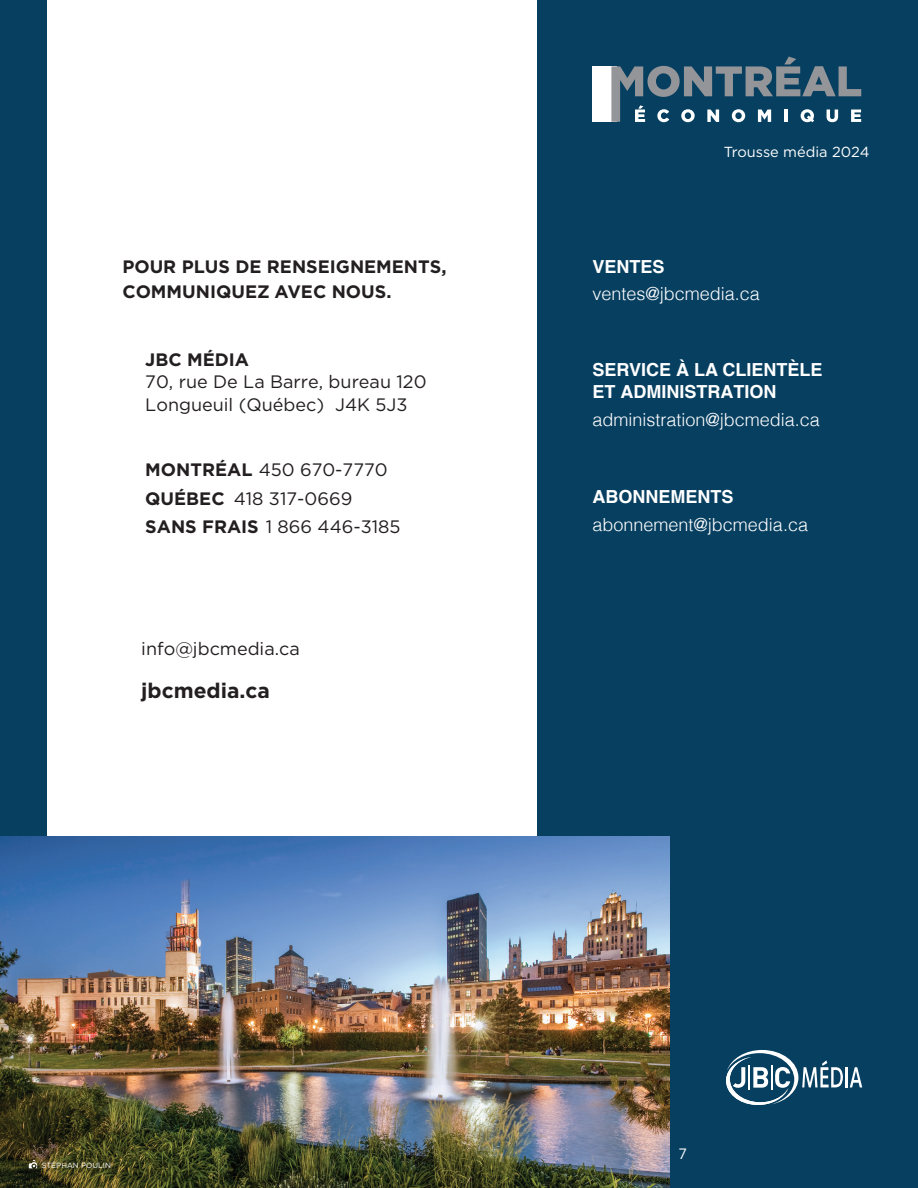
<style>
.page{position:relative;width:918px;height:1188px;background:#fff}
.page>*{position:absolute;margin:0;border:0;box-sizing:border-box;transform-origin:0 0}
.t1{font:700 21px "Gotham";color:#231f20}
.t2{font:18px/28.5px "Gotham";color:#231f20}
.t3{font:300 18px "Helvetica";color:#fff}
.t4{font:700 18px/25.5px "Gotham";color:#231f20}
.t5{font:700 18px/21.6px "Helvetica";color:#fff}
.t6{font:15px "Gotham";color:#fff;scale:.94 1}
.t7{font:14.55px "Gotham";color:#fff}
.t8{font:7.5px "Gotham";color:#fff}
.s1{font-weight:700}
</style>
<div class="page">
<div style="left:537px;top:0;width:381px;height:1188px;background:#073f60"></div>
<div style="left:0;top:0;width:46px;height:1188px;background:#073f60"></div>
<img style="left:0;top:837px;width:670px;height:351px">
<svg style="left:726px;top:1050px;width:117px;height:55px"></svg>
<hr style="left:846px;top:1067px;width:2px;height:20px;background:#fff">
<svg style="left:850px;top:1067px;width:12px;height:20px"></svg>
<div style="left:592px;top:66px;width:25px;height:56px;background:#fff"></div>
<svg style="left:611px;top:57px;width:250px;height:65px"></svg>
<svg style="left:29px;top:1160px;width:8px;height:8px"></svg>
<p class="t4" style="left:122px;top:254px;width:326px">POUR PLUS DE RENSEIGNEMENTS,<br>COMMUNIQUEZ AVEC NOUS.</p>
<p class="t4" style="left:145px;top:347px;width:105px">JBC MÉDIA</p>
<p class="t2" style="left:145px;top:370px;width:283px;line-height:23.4px">70, rue De La Barre, bureau 120<br>Longueuil (Québec) J4K 5J3</p>
<p class="t2" style="left:145px;top:455px;width:257px"><span class="s1">MONTRÉAL</span> 450 670-7770<br><span class="s1">QUÉBEC</span> 418 317-0669<br><span class="s1">SANS FRAIS</span> 1 866 446-3185</p>
<p class="t2" style="left:141px;top:634px;width:160px">info@jbcmedia.ca</p>
<p class="t1" style="left:141px;top:677px;width:130px">jbcmedia.ca</p>
<p class="t7" style="left:724px;top:142px;width:147px">Trousse média 2024</p>
<p class="t5" style="left:593px;top:258px;width:74px">VENTES</p>
<p class="t3" style="left:593px;top:278px;width:169px">ventes@jbcmedia.ca</p>
<p class="t5" style="left:593px;top:361px;width:232px">SERVICE À LA CLIENTÈLE<br>ET ADMINISTRATION</p>
<p class="t3" style="left:593px;top:404px;width:229px">administration@jbcmedia.ca</p>
<p class="t5" style="left:593px;top:488px;width:142px">ABONNEMENTS</p>
<p class="t3" style="left:593px;top:510px;width:217px">abonnement@jbcmedia.ca</p>
<p class="t8" style="left:42px;top:1161px;width:71px">STÉPHAN POULIN</p>
<p class="t6" style="left:678px;top:1144px;width:10px">7</p>
</div>
